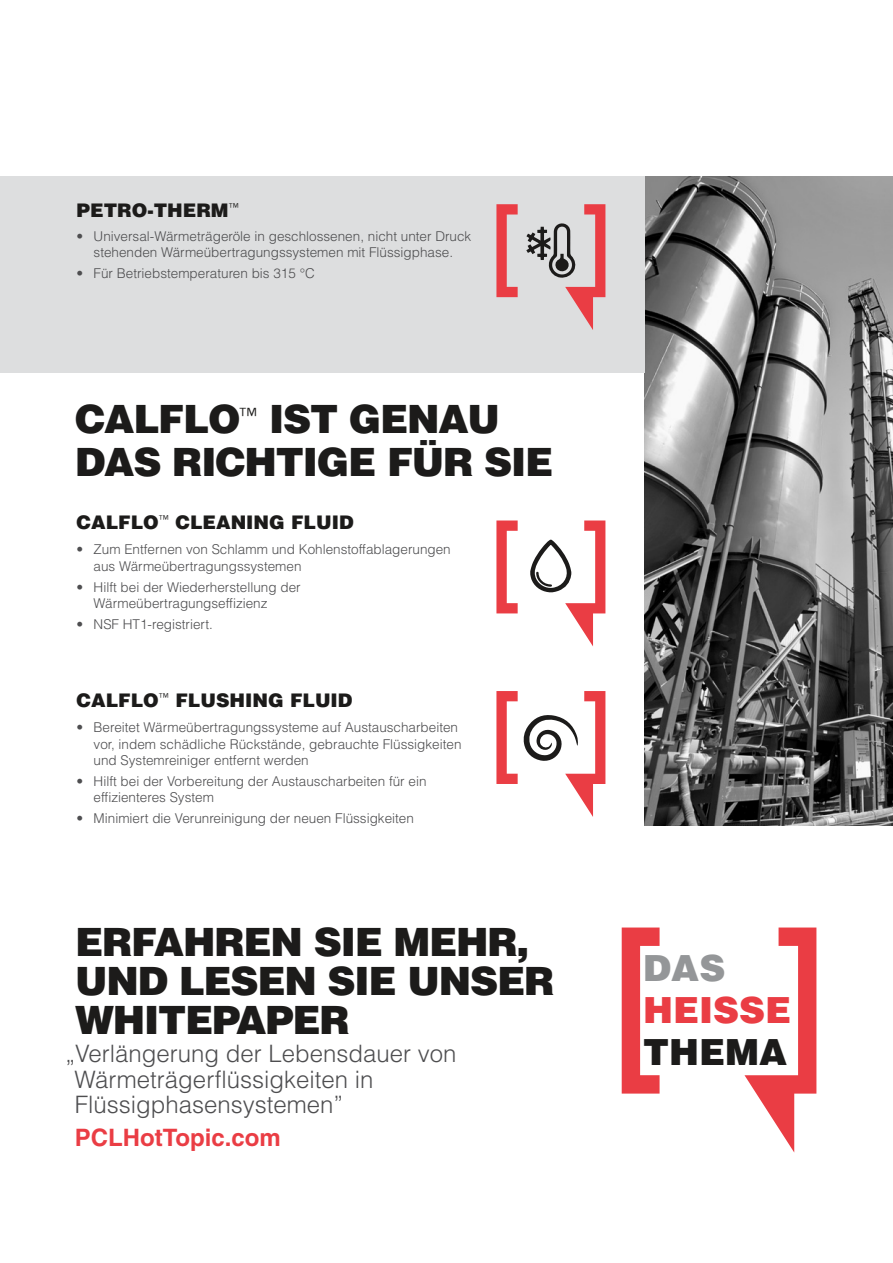
<style>
.page{position:relative;width:893px;height:1263px;background:#fff}
.page>*{position:absolute;margin:0;border:0;box-sizing:border-box;transform-origin:0 0}
.t1{font:900 39px/39px "Helvetica LT Std";letter-spacing:-.03em;color:#1c1b1a}
.t2{font:900 36px "Helvetica LT Std";color:#ea3d44}
.t3{font:900 36px "Helvetica LT Std";color:#1c1b1a}
.t4{font:900 36px "Helvetica LT Std";color:#949698}
.t5{font:300 24px/25.5px "Helvetica LT Std";color:#4e4e50}
.t6{font:700 24px "Helvetica LT Std";color:#ea3d44}
.t7{font:900 18.75px "Helvetica LT Std";color:#1c1b1a}
.t8{font:300 13.5px/16.5px "Helvetica LT Std";color:#4e4e50}
</style>
<div class="page">
<img style="left:644px;top:177px;width:249px;height:649px">
<div style="left:0;top:177px;width:644px;height:196px;background:#dddedf"></div>
<svg style="left:496px;top:691px;width:109px;height:126px"></svg>
<svg style="left:530px;top:520px;width:75px;height:126px"></svg>
<svg style="left:496px;top:520px;width:22px;height:93px"></svg>
<svg style="left:526px;top:204px;width:79px;height:126px"></svg>
<svg style="left:496px;top:204px;width:22px;height:93px"></svg>
<svg style="left:744px;top:927px;width:72px;height:225px"></svg>
<svg style="left:622px;top:927px;width:38px;height:166px"></svg>
<h3 class="t7" style="left:77px;top:198px;width:164px">PETRO-THERM<sup>™</sup></h3>
<p class="t8" style="left:77px;top:228px;width:396px;text-align:center">• Universal-Wärmeträgeröle in geschlossenen, nicht unter Druck stehenden Wärmeübertragungssystemen mit Flüssigphase.</p>
<p class="t8" style="left:77px;top:265px;width:240px">• Für Betriebstemperaturen bis 315 °C</p>
<h1 class="t1" style="left:75px;top:396px;width:480px;line-height:43.5px">CALFLO<sup>™</sup> IST GENAU<br>DAS RICHTIGE FÜR SIE</h1>
<h3 class="t7" style="left:77px;top:510px;width:278px">CALFLO<sup>™</sup> CLEANING FLUID</h3>
<p class="t8" style="left:94px;top:541px;width:359px;text-indent:-17px">• Zum Entfernen von Schlamm und Kohlenstoffablagerungen aus Wärmeübertragungssystemen</p>
<p class="t8" style="left:94px;top:578px;width:209px;text-indent:-17px">• Hilft bei der Wiederherstellung der<br>Wärmeübertragungseffizienz</p>
<p class="t8" style="left:77px;top:616px;width:138px">• NSF HT1-registriert.</p>
<h3 class="t7" style="left:77px;top:688px;width:277px">CALFLO<sup>™</sup> FLUSHING FLUID</h3>
<p class="t8" style="left:94px;top:719px;width:369px;text-indent:-17px">• Bereitet Wärmeübertragungssysteme auf Austauscharbeiten vor, indem schädliche Rückstände, gebrauchte Flüssigkeiten und Systemreiniger entfernt werden</p>
<p class="t8" style="left:94px;top:773px;width:334px;text-indent:-17px">• Hilft bei der Vorbereitung der Austauscharbeiten für ein effizienteres System</p>
<p class="t8" style="left:77px;top:810px;width:339px">• Minimiert die Verunreinigung der neuen Flüssigkeiten</p>
<h1 class="t1" style="left:75px;top:921px;width:481px">ERFAHREN SIE MEHR,<br>UND LESEN SIE UNSER<br>WHITEPAPER</h1>
<h3 class="t5" style="left:75px;top:1041px;width:383px;text-indent:-9px">„Verlängerung der Lebensdauer von<br>Wärmeträgerflüssigkeiten in<br>Flüssigphasensystemen”</h3>
<h3 class="t6" style="left:75px;top:1123px;width:208px">PCLHotTopic.com</h3>
<h2 class="t4" style="left:643px;top:944px;width:84px">DAS</h2>
<h2 class="t2" style="left:643px;top:986px;width:149px">HEISSE</h2>
<h2 class="t3" style="left:643px;top:1028px;width:145px">THEMA</h2>
</div>
